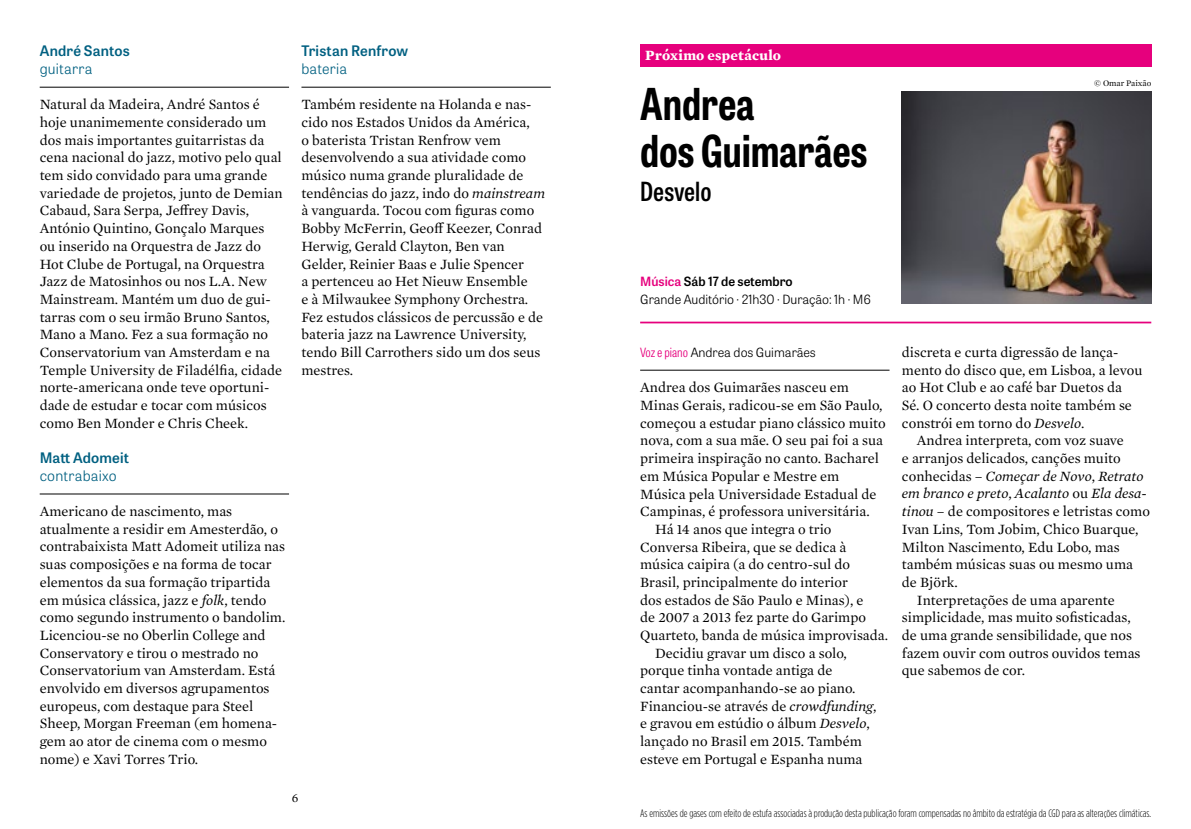
<style>
.page{position:relative;width:1191px;height:829px;background:#fff}
.page>*{position:absolute;margin:0;border:0;box-sizing:border-box;transform-origin:0 0}
.t1{font:700 43.75px/47.2px "Tablet Gothic Condensed";color:#000}
.t2{font:600 26.25px "Tablet Gothic Condensed";color:#000}
.t3{font:14.35px/17.7px "Mercury Text G1";color:#000}
.t4{font:italic 14.35px "Mercury Text G1";color:#000}
.t5{font:600 14.35px "Tablet Gothic";letter-spacing:.015em;color:#006081}
.t6{font:300 14.35px "Tablet Gothic";letter-spacing:.01em;color:#006081}
.t7{font:700 14.35px "Mercury Text G1";letter-spacing:.015em;color:#fff}
.t8{font:300 12.6px/17.7px "Tablet Gothic";color:#000}
.t9{font:12.6px "Mercury Text G1";color:#000}
.t10{font:300 10.85px "Gotham Condensed";color:#000}
.t11{font:8.75px "Mercury Text G1";color:#000}
.s1{font-style:italic}
.s2{font-weight:600;color:#e6007d}
.s3{font-weight:600}
.s4{font-family:"Tablet Gothic Condensed";color:#e6007d}
.s5{font-style:normal}
</style>
<div class="page">
<hr style="left:40px;top:87px;width:249px;height:1px;background:#000">
<hr style="left:40px;top:493px;width:249px;height:1px;background:#000">
<hr style="left:301px;top:87px;width:250px;height:1px;background:#000">
<div style="left:640px;top:45px;width:511px;height:22px;background:#e6007d"></div>
<hr style="left:640px;top:369px;width:249px;height:1px;background:#000">
<hr style="left:640px;top:321px;width:511px;height:2px;background:#e6007d">
<img style="left:902px;top:92px;width:249px;height:212px">
<p class="t5" style="left:40px;top:41px;width:92px">André Santos</p>
<p class="t6" style="left:40px;top:59px;width:54px">guitarra</p>
<p class="t3" style="left:40px;top:95px;width:244px">Natural da Madeira, André Santos é hoje unanimemente considerado um dos mais importantes guitarristas da cena nacional do jazz, motivo pelo qual tem sido convidado para uma grande variedade de projetos, junto de Demian Cabaud, Sara Serpa, Jeffrey Davis, António Quintino, Gonçalo Marques ou inserido na Orquestra de Jazz do Hot Clube de Portugal, na Orquestra Jazz de Matosinhos ou nos L.A. New Mainstream. Mantém um duo de gui&shy;tarras com o seu irmão Bruno Santos, Mano a Mano. Fez a sua formação no Conservatorium van Amsterdam e na Temple University de Filadélfia, cidade norte-americana onde teve oportuni&shy;dade de estudar e tocar com músicos como Ben Monder e Chris Cheek.</p>
<p class="t5" style="left:40px;top:447px;width:91px">Matt Adomeit</p>
<p class="t6" style="left:40px;top:466px;width:79px">contrabaixo</p>
<p class="t3" style="left:40px;top:501px;width:247px">Americano de nascimento, mas atualmente a residir em Amesterdão, o contrabaixista Matt Adomeit utiliza nas suas composições e na forma de tocar elementos da sua formação tripartida em música clássica, jazz e <span class="s1">folk</span>, tendo como segundo instrumento o bandolim.<br>Licenciou-se no Oberlin College and Conservatory e tirou o mestrado no Conservatorium van Amsterdam. Está envolvido em diversos agrupamentos europeus, com destaque para Steel Sheep, Morgan Freeman (em homena&shy;gem ao ator de cinema com o mesmo nome) e Xavi Torres Trio.</p>
<p class="t5" style="left:301px;top:41px;width:108px">Tristan Renfrow</p>
<p class="t6" style="left:301px;top:59px;width:47px">bateria</p>
<p class="t3" style="left:301px;top:95px;width:245px">Também residente na Holanda e nas&shy;cido nos Estados Unidos da América,<br>o baterista Tristan Renfrow vem desenvolvendo a sua atividade como músico numa grande pluralidade de tendências do jazz, indo do <span class="s1">mainstream </span>à vanguarda. Tocou com figuras como Bobby McFerrin, Geoff Keezer, Conrad Herwig, Gerald Clayton, Ben van Gelder, Reinier Baas e Julie Spencer<br>a pertenceu ao Het Nieuw Ensemble<br>e à Milwaukee Symphony Orchestra.<br>Fez estudos clássicos de percussão e de bateria jazz na Lawrence University, tendo Bill Carrothers sido um dos seus mestres.</p>
<p class="t9" style="left:292px;top:788px;width:8px">6</p>
<p class="t7" style="left:645px;top:45px;width:138px">Próximo espetáculo</p>
<h1 class="t1" style="left:640px;top:79px;width:229px">Andrea<br>dos Guimarães</h1>
<h2 class="t2" style="left:640px;top:174px;width:73px">Desvelo</h2>
<p class="t11" style="left:1094px;top:77px;width:59px">© Omar Paixão</p>
<p class="t8" style="left:640px;top:272px;width:232px"><span class="s2">Música</span> <span class="s3">Sáb 17 de setembro<br></span>Grande Auditório · 21h30 · Duração: 1h · M6</p>
<p class="t8" style="left:640px;top:343px;width:177px"><span class="s4">Voz e piano</span> Andrea dos Guimarães</p>
<p class="t3" style="left:640px;top:378px;width:210px">Andrea dos Guimarães nasceu em</p>
<p class="t3" style="left:640px;top:395px;width:244px">Minas Gerais, radicou-se em São Paulo,</p>
<p class="t3" style="left:640px;top:413px;width:247px">começou a estudar piano clássico muito</p>
<p class="t3" style="left:640px;top:431px;width:244px">nova, com a sua mãe. O seu pai foi a sua</p>
<p class="t3" style="left:640px;top:448px;width:240px">primeira inspiração no canto. Bacharel</p>
<p class="t3" style="left:640px;top:466px;width:201px">em Música Popular e Mestre em</p>
<p class="t3" style="left:640px;top:484px;width:238px">Música pela Universidade Estadual de</p>
<p class="t3" style="left:640px;top:501px;width:231px">Campinas, é professora universitária.</p>
<p class="t3" style="left:655px;top:519px;width:178px">Há 14 anos que integra o trio</p>
<p class="t3" style="left:640px;top:537px;width:208px">Conversa Ribeira, que se dedica à</p>
<p class="t3" style="left:640px;top:554px;width:212px">música caipira (a do centro-sul do</p>
<p class="t3" style="left:640px;top:572px;width:209px">Brasil, principalmente do interior</p>
<p class="t3" style="left:640px;top:590px;width:225px">dos estados de São Paulo e Minas), e</p>
<p class="t3" style="left:640px;top:608px;width:227px">de 2007 a 2013 fez parte do Garimpo</p>
<p class="t3" style="left:640px;top:625px;width:249px">Quarteto, banda de música improvisada.</p>
<p class="t3" style="left:655px;top:643px;width:193px">Decidiu gravar um disco a solo,</p>
<p class="t3" style="left:640px;top:661px;width:194px">porque tinha vontade antiga de</p>
<p class="t3" style="left:640px;top:678px;width:217px">cantar acompanhando-se ao piano.</p>
<p class="t3" style="left:640px;top:696px;width:238px">Financiou-se através de <span class="s1">crowdfunding</span>,</p>
<p class="t3" style="left:640px;top:714px;width:231px">e gravou em estúdio o álbum <span class="s1">Desvelo</span>,</p>
<p class="t3" style="left:640px;top:731px;width:223px">lançado no Brasil em 2015. Também</p>
<p class="t3" style="left:640px;top:749px;width:224px">esteve em Portugal e Espanha numa</p>
<p class="t3" style="left:902px;top:342px;width:242px">discreta e curta digressão de lança&shy;mento do disco que, em Lisboa, a levou ao Hot Club e ao café bar Duetos da Sé. O concerto desta noite também se constrói em torno do <span class="s1">Desvelo</span>.</p>
<p class="t3" style="left:916px;top:431px;width:209px">Andrea interpreta, com voz suave</p>
<p class="t3" style="left:902px;top:448px;width:220px">e arranjos delicados, canções muito</p>
<p class="t4" style="left:902px;top:465px;width:243px"><span class="s5">conhecidas –</span> Começar de Novo<span class="s5">,</span> Retrato</p>
<p class="t4" style="left:902px;top:483px;width:247px">em branco e preto<span class="s5">,</span> Acalanto <span class="s5">ou</span> Ela desa-</p>
<p class="t3" style="left:902px;top:501px;width:249px"><span class="s1">tinou</span> – de compositores e letristas como</p>
<p class="t3" style="left:902px;top:519px;width:238px">Ivan Lins, Tom Jobim, Chico Buarque,</p>
<p class="t3" style="left:902px;top:537px;width:219px">Milton Nascimento, Edu Lobo, mas</p>
<p class="t3" style="left:902px;top:554px;width:233px">também músicas suas ou mesmo uma</p>
<p class="t3" style="left:902px;top:572px;width:57px">de Björk.</p>
<p class="t3" style="left:916px;top:590px;width:199px">Interpretações de uma aparente</p>
<p class="t3" style="left:902px;top:607px;width:230px">simplicidade, mas muito sofisticadas,</p>
<p class="t3" style="left:902px;top:625px;width:231px">de uma grande sensibilidade, que nos</p>
<p class="t3" style="left:902px;top:643px;width:240px">fazem ouvir com outros ouvidos temas</p>
<p class="t3" style="left:902px;top:661px;width:125px">que sabemos de cor.</p>
<p class="t10" style="left:640px;top:806px;width:512px">As emissões de gases com efeito de estufa associadas à produção desta publicação foram compensadas no âmbito da estratégia da CGD para as alterações climáticas.</p>
</div>
